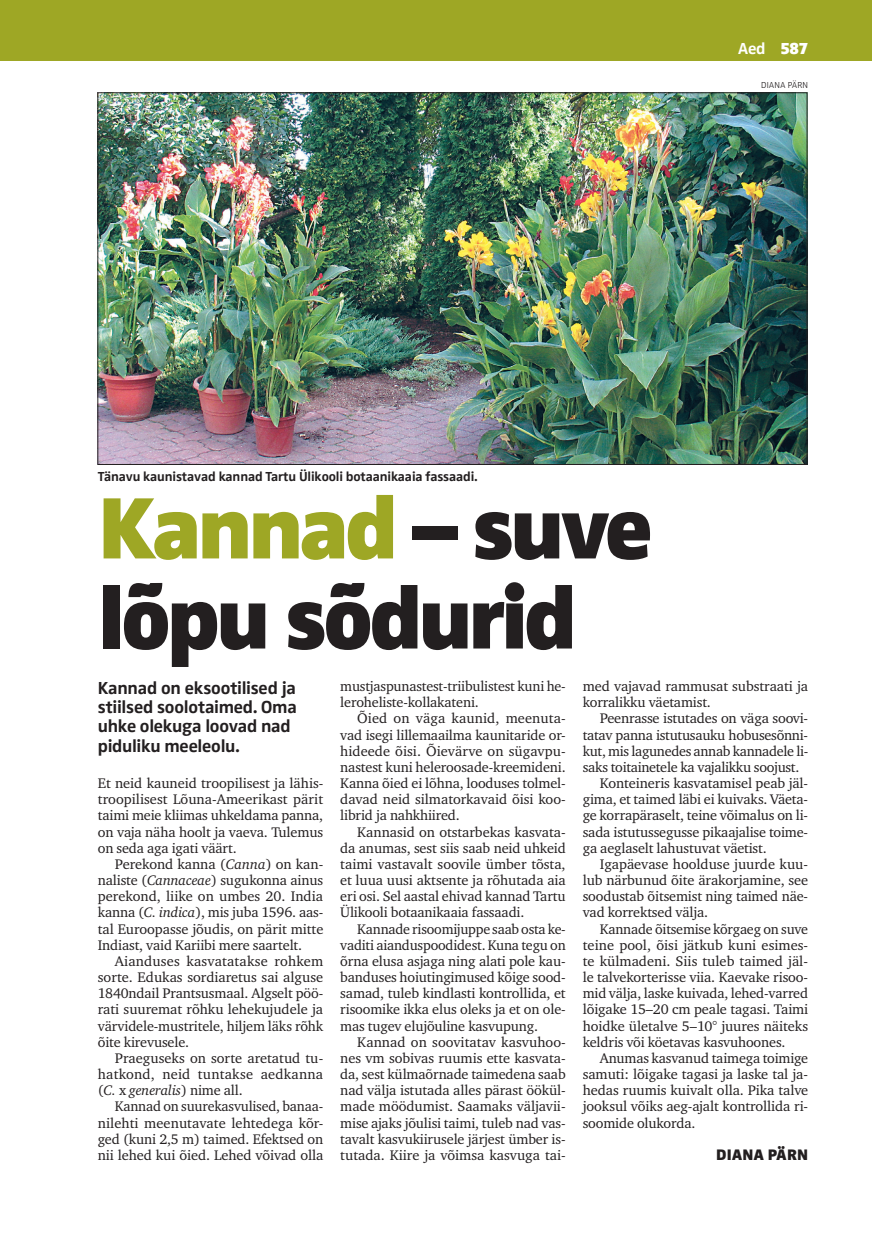
<style>
.page{position:relative;width:872px;height:1234px;background:#fff}
.page>*{position:absolute;margin:0;border:0;box-sizing:border-box;transform-origin:0 0}
.t1{font:900 90px/90px "Zwo Pro";letter-spacing:-.045em;color:#231f20}
.t2{font:700 18px/19.5px "Zwo Pro";letter-spacing:-.015em;color:#231f20}
.t3{font:700 16.5px "Zwo Pro";color:#fff}
.t4{font:900 15.75px "Zwo Pro";color:#231f20}
.t5{font:14.25px/16.2px "Charter ITC";letter-spacing:-.01em;color:#231f20;text-align:justify}
.t6{font:700 13.5px "Zwo Pro";letter-spacing:-.01em;color:#231f20}
.t7{font:300 9px "Zwo Pro";color:#231f20}
.s1{font-weight:900}
.s2{color:#9ea725}
.s3{font-style:italic}
</style>
<div class="page">
<div style="left:0;top:0;width:872px;height:60px;background:#9ea725"></div>
<img style="left:100px;top:95px;width:705px;height:367px">
<p class="t3" style="left:738px;top:39px;width:72px">Aed <span class="s1">587</span></p>
<p class="t7" style="left:761px;top:80px;width:48px">DIANA PÄRN</p>
<p class="t6" style="left:98px;top:468px;width:381px">Tänavu kaunistavad kannad Tartu Ülikooli botaanikaaia fassaadi.</p>
<h1 class="t1" style="left:98px;top:484px;width:556px"><span class="s2">Kannad</span> – suve lõpu sõdurid</h1>
<p class="t2" style="left:98px;top:678px;width:201px">Kannad on eksootilised ja stiilsed soolotaimed. Oma uhke olekuga loovad nad piduliku meeleolu.</p>
<p class="t5" style="left:98px;top:774px;width:227px">Et neid kauneid troopilisest ja lähis&shy;troopilisest Lõuna-Ameerikast pärit taimi meie kliimas uhkeldama panna, on vaja näha hoolt ja vaeva. Tulemus on seda aga igati väärt.</p>
<p class="t5" style="left:98px;top:855px;width:227px;text-indent:17px">Perekond kanna (<span class="s3">Canna</span>) on kan&shy;naliste (<span class="s3">Cannaceae</span>) sugukonna ainus perekond, liike on umbes 20. India kanna (<span class="s3">C. indica</span>), mis juba 1596. aas&shy;tal Euroopasse jõudis, on pärit mitte Indiast, vaid Kariibi mere saartelt.</p>
<p class="t5" style="left:98px;top:952px;width:227px;text-indent:17px">Aianduses kasvatatakse rohkem sorte. Edukas sordiaretus sai alguse 1840ndail Prantsusmaal. Algselt pöö&shy;rati suuremat rõhku lehekujudele ja värvidele-mustritele, hiljem läks rõhk õite kirevusele.</p>
<p class="t5" style="left:98px;top:1049px;width:227px;text-indent:17px">Praeguseks on sorte aretatud tu&shy;hatkond, neid tuntakse aedkanna (<span class="s3">C.</span> x <span class="s3">generalis</span>) nime all.</p>
<p class="t5" style="left:98px;top:1098px;width:227px;text-indent:17px">Kannad on suurekasvulised, banaa&shy;nilehti meenutavate lehtedega kõr&shy;ged (kuni 2,5 m) taimed. Efektsed on nii lehed kui õied. Lehed võivad olla</p>
<p class="t5" style="left:340px;top:678px;width:227px">mustjaspunastest-triibulistest kuni he&shy;leroheliste-kollakateni.</p>
<p class="t5" style="left:340px;top:710px;width:227px;text-indent:17px">Õied on väga kaunid, meenuta&shy;vad isegi lillemaailma kaunitaride or&shy;hideede õisi. Õievärve on sügavpu&shy;nastest kuni heleroosade-kreemideni.<br>Kanna õied ei lõhna, looduses tolmel&shy;davad neid silmatorkavaid õisi koo&shy;librid ja nahkhiired.</p>
<p class="t5" style="left:340px;top:823px;width:227px;text-indent:17px">Kannasid on otstarbekas kasvata&shy;da anumas, sest siis saab neid uhkeid taimi vastavalt soovile ümber tõsta, et luua uusi aktsente ja rõhutada aia eri osi. Sel aastal ehivad kannad Tartu Ülikooli botaanikaaia fassaadi.</p>
<p class="t5" style="left:340px;top:920px;width:227px;text-indent:17px">Kannade risoomijuppe saab osta ke&shy;vaditi aianduspoodidest. Kuna tegu on õrna elusa asjaga ning alati pole kau&shy;banduses hoiutingimused kõige sood&shy;samad, tuleb kindlasti kontrollida, et risoomike ikka elus oleks ja et on ole&shy;mas tugev elujõuline kasvupung.</p>
<p class="t5" style="left:340px;top:1033px;width:227px;text-indent:17px">Kannad on soovitatav kasvuhoo&shy;nes vm sobivas ruumis ette kasvata&shy;da, sest külmaõrnade taimedena saab nad välja istutada alles pärast öökül&shy;made möödumist. Saamaks väljavii&shy;mise ajaks jõulisi taimi, tuleb nad vas&shy;tavalt kasvukiirusele järjest ümber is&shy;tutada. Kiire ja võimsa kasvuga tai-</p>
<p class="t5" style="left:583px;top:678px;width:227px">med vajavad rammusat substraati ja korralikku väetamist.</p>
<p class="t5" style="left:600px;top:710px;width:210px">Peenrasse istutades on väga soovi-</p>
<p class="t5" style="left:583px;top:726px;width:227px">tatav panna istutusauku hobusesõnni-</p>
<p class="t5" style="left:583px;top:742px;width:227px">kut, mis lagunedes annab kannadele li-</p>
<p class="t5" style="left:583px;top:758px;width:218px">saks toitainetele ka vajalikku soojust.</p>
<p class="t5" style="left:600px;top:774px;width:210px">Konteineris kasvatamisel peab jäl-</p>
<p class="t5" style="left:583px;top:791px;width:227px">gima, et taimed läbi ei kuivaks. Väeta-</p>
<p class="t5" style="left:583px;top:807px;width:227px">ge korrapäraselt, teine võimalus on li-</p>
<p class="t5" style="left:583px;top:823px;width:227px">sada istutussegusse pikaajalise toime-</p>
<p class="t5" style="left:583px;top:839px;width:185px">ga aeglaselt lahustuvat väetist.</p>
<p class="t5" style="left:600px;top:855px;width:210px">Igapäevase hoolduse juurde kuu-</p>
<p class="t5" style="left:583px;top:871px;width:227px">lub närbunud õite ärakorjamine, see</p>
<p class="t5" style="left:583px;top:888px;width:227px">soodustab õitsemist ning taimed näe-</p>
<p class="t5" style="left:583px;top:904px;width:127px">vad korrektsed välja.</p>
<p class="t5" style="left:600px;top:920px;width:210px">Kannade õitsemise kõrgaeg on suve</p>
<p class="t5" style="left:583px;top:936px;width:227px">teine pool, õisi jätkub kuni esimes-</p>
<p class="t5" style="left:583px;top:952px;width:227px">te külmadeni. Siis tuleb taimed jäl-</p>
<p class="t5" style="left:583px;top:968px;width:227px">le talvekorterisse viia. Kaevake risoo-</p>
<p class="t5" style="left:583px;top:985px;width:227px">mid välja, laske kuivada, lehed-varred</p>
<p class="t5" style="left:583px;top:1001px;width:227px">lõigake 15–20 cm peale tagasi. Taimi</p>
<p class="t5" style="left:583px;top:1017px;width:227px">hoidke ületalve 5–10° juures näiteks</p>
<p class="t5" style="left:583px;top:1033px;width:204px">keldris või köetavas kasvuhoones.</p>
<p class="t5" style="left:600px;top:1049px;width:210px">Anumas kasvanud taimega toimige</p>
<p class="t5" style="left:583px;top:1065px;width:227px">samuti: lõigake tagasi ja laske tal ja-</p>
<p class="t5" style="left:583px;top:1081px;width:227px">hedas ruumis kuivalt olla. Pika talve</p>
<p class="t5" style="left:583px;top:1098px;width:227px">jooksul võiks aeg-ajalt kontrollida ri-</p>
<p class="t5" style="left:583px;top:1114px;width:114px">soomide olukorda.</p>
<p class="t4" style="left:716px;top:1144px;width:93px">DIANA PÄRN</p>
</div>
